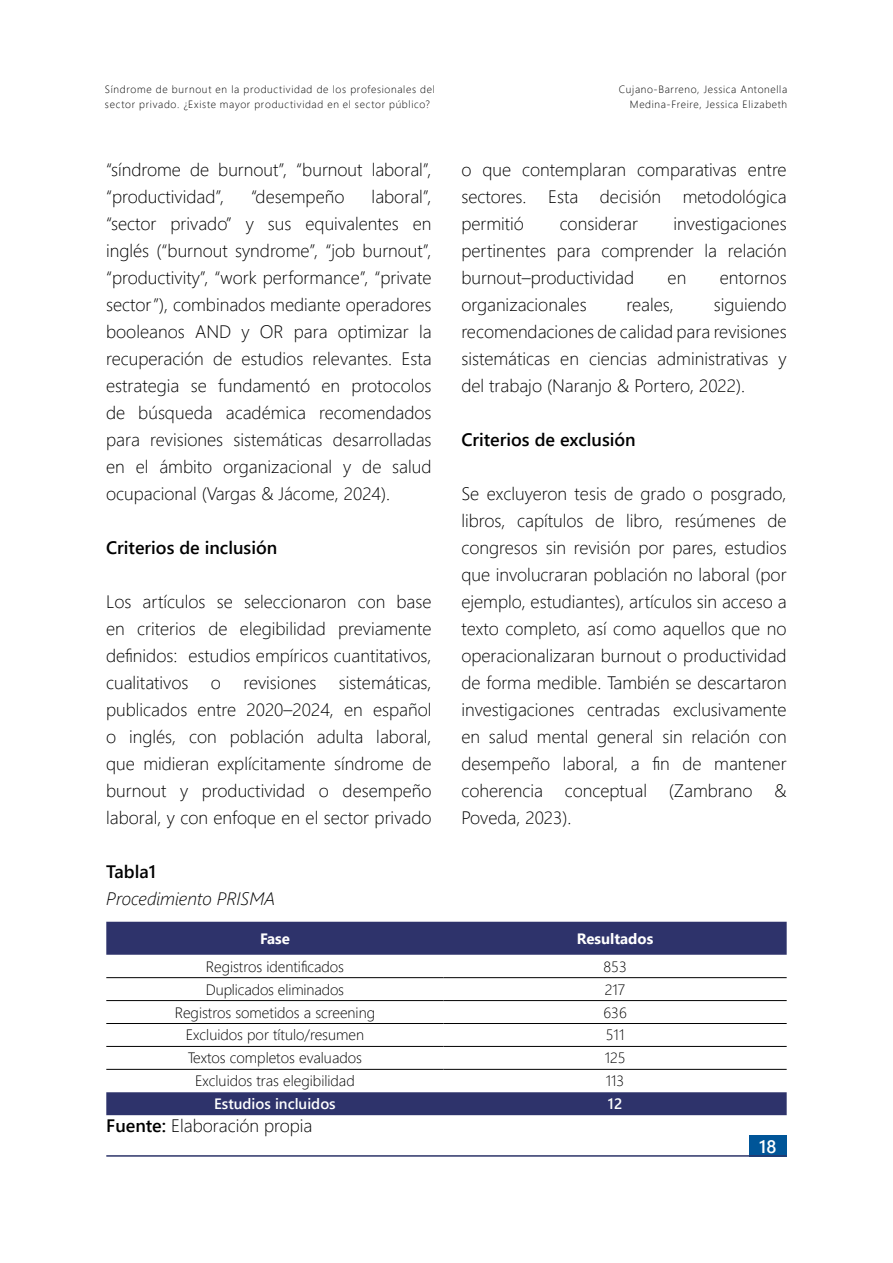
<style>
.page{position:relative;width:893px;height:1263px;background:#fff}
.page>*{position:absolute;margin:0;border:0;box-sizing:border-box;transform-origin:0 0}
.t1{font:300 18px/27px "Segoe UI";color:#000;text-align:justify}
.t2{font:600 18px "Segoe UI";color:#000}
.t3{font:italic 300 18px "Segoe UI";color:#000}
.t4{font:600 18px "Segoe UI";color:#fff}
.t5{font:300 15px "Segoe UI";color:#000}
.t6{font:600 15px "Segoe UI";color:#fff}
.t7{font:700 15px "Segoe UI";color:#fff}
.t8{font:300 10.5px/15px "Segoe UI";letter-spacing:.06em;color:#000}
.s1{font-weight:600}
</style>
<div class="page">
<div style="left:749px;top:1135px;width:38px;height:22px;background:#005598"></div>
<hr style="left:106px;top:1155px;width:681px;height:2px;background:#2d3468">
<div style="left:106px;top:922px;width:681px;height:33px;background:#2e336b"></div>
<div style="left:106px;top:1092px;width:681px;height:23px;background:#2e336b"></div>
<hr style="left:106px;top:977px;width:338px;height:1px;background:#000">
<hr style="left:444px;top:977px;width:343px;height:1px;background:#000">
<hr style="left:106px;top:1000px;width:338px;height:1px;background:#000">
<hr style="left:444px;top:1000px;width:343px;height:1px;background:#000">
<hr style="left:106px;top:1023px;width:338px;height:1px;background:#000">
<hr style="left:444px;top:1023px;width:343px;height:1px;background:#000">
<hr style="left:106px;top:1046px;width:338px;height:1px;background:#000">
<hr style="left:444px;top:1046px;width:343px;height:1px;background:#000">
<hr style="left:106px;top:1069px;width:338px;height:1px;background:#000">
<hr style="left:444px;top:1069px;width:343px;height:1px;background:#000">
<p class="t8" style="left:105px;top:81px;width:332px">Síndrome de burnout en la productividad de los profesionales del sector privado. ¿Existe mayor productividad en el sector público?</p>
<p class="t8" style="left:619px;top:80px;width:170px;text-align:right">Cujano-Barreno, Jessica Antonella<br>Medina-Freire, Jessica Elizabeth</p>
<p class="t1" style="left:106px;top:154px;width:327px">“síndrome de burnout”, “burnout laboral”, “productividad”,</p>
<p class="t1" style="left:106px;top:181px;width:327px;text-indent:266px">laboral”, “sector privado” y sus equivalentes en inglés (“burnout syndrome”, “job burnout”, “productivity”, “work performance”, “private sector”), combinados mediante operadores booleanos AND y OR para optimizar la recuperación de estudios relevantes. Esta estrategia se fundamentó en protocolos de búsqueda académica recomendados para revisiones sistemáticas desarrolladas en el ámbito organizacional y de salud ocupacional (Vargas &amp; Jácome, 2024).</p>
<p class="t2" style="left:106px;top:530px;width:173px">Criterios de inclusión</p>
<p class="t1" style="left:251px;top:181px;width:95px">“desempeño</p>
<p class="t1" style="left:106px;top:586px;width:327px">Los artículos se seleccionaron con base en criterios de elegibilidad previamente definidos: estudios empíricos cuantitativos, cualitativos o revisiones sistemáticas, publicados entre 2020–2024, en español o inglés, con población adulta laboral, que midieran explícitamente síndrome de burnout y productividad o desempeño laboral, y con enfoque en el sector privado</p>
<p class="t1" style="left:461px;top:154px;width:327px">o que contemplaran comparativas entre sectores. Esta decisión metodológica permitió</p>
<p class="t1" style="left:560px;top:208px;width:80px">considerar</p>
<p class="t1" style="left:461px;top:208px;width:327px;text-indent:212px">investigaciones pertinentes para comprender la relación burnout–productividad</p>
<p class="t1" style="left:668px;top:262px;width:20px">en</p>
<p class="t1" style="left:720px;top:262px;width:68px">entornos</p>
<p class="t1" style="left:461px;top:289px;width:327px;text-indent:252px">siguiendo recomendaciones de calidad para revisiones sistemáticas en ciencias administrativas y del trabajo (Naranjo &amp; Portero, 2022).</p>
<p class="t2" style="left:461px;top:422px;width:176px">Criterios de exclusión</p>
<p class="t1" style="left:461px;top:289px;width:127px">organizacionales</p>
<p class="t1" style="left:626px;top:289px;width:49px">reales,</p>
<p class="t1" style="left:461px;top:478px;width:327px">Se excluyeron tesis de grado o posgrado, libros, capítulos de libro, resúmenes de congresos sin revisión por pares, estudios que involucraran población no laboral (por ejemplo, estudiantes), artículos sin acceso a texto completo, así como aquellos que no operacionalizaran burnout o productividad de forma medible. También se descartaron investigaciones centradas exclusivamente en salud mental general sin relación con desempeño laboral, a fin de mantener coherencia conceptual (Zambrano &amp; Poveda, 2023).</p>
<p class="t2" style="left:106px;top:854px;width:51px">Tabla1</p>
<p class="t3" style="left:106px;top:881px;width:170px">Procedimiento PRISMA</p>
<p class="t7" style="left:260px;top:924px;width:31px">Fase</p>
<p class="t7" style="left:577px;top:924px;width:78px">Resultados</p>
<p class="t5" style="left:206px;top:952px;width:140px">Registros identificados</p>
<p class="t5" style="left:604px;top:952px;width:25px">853</p>
<p class="t5" style="left:206px;top:975px;width:140px">Duplicados eliminados</p>
<p class="t5" style="left:605px;top:975px;width:22px">217</p>
<p class="t5" style="left:175px;top:998px;width:202px">Registros sometidos a screening</p>
<p class="t5" style="left:603px;top:998px;width:25px">636</p>
<p class="t5" style="left:186px;top:1021px;width:180px">Excluidos por título/resumen</p>
<p class="t5" style="left:606px;top:1021px;width:20px">511</p>
<p class="t5" style="left:188px;top:1044px;width:176px">Textos completos evaluados</p>
<p class="t5" style="left:605px;top:1044px;width:22px">125</p>
<p class="t5" style="left:195px;top:1067px;width:161px">Excluidos tras elegibilidad</p>
<p class="t5" style="left:606px;top:1067px;width:20px">113</p>
<p class="t6" style="left:214px;top:1090px;width:123px">Estudios incluidos</p>
<p class="t6" style="left:608px;top:1090px;width:16px">12</p>
<p class="t1" style="left:106px;top:1110px;width:208px"><span class="s1">Fuente:</span> Elaboración propia</p>
<p class="t4" style="left:759px;top:1129px;width:19px">18</p>
</div>
